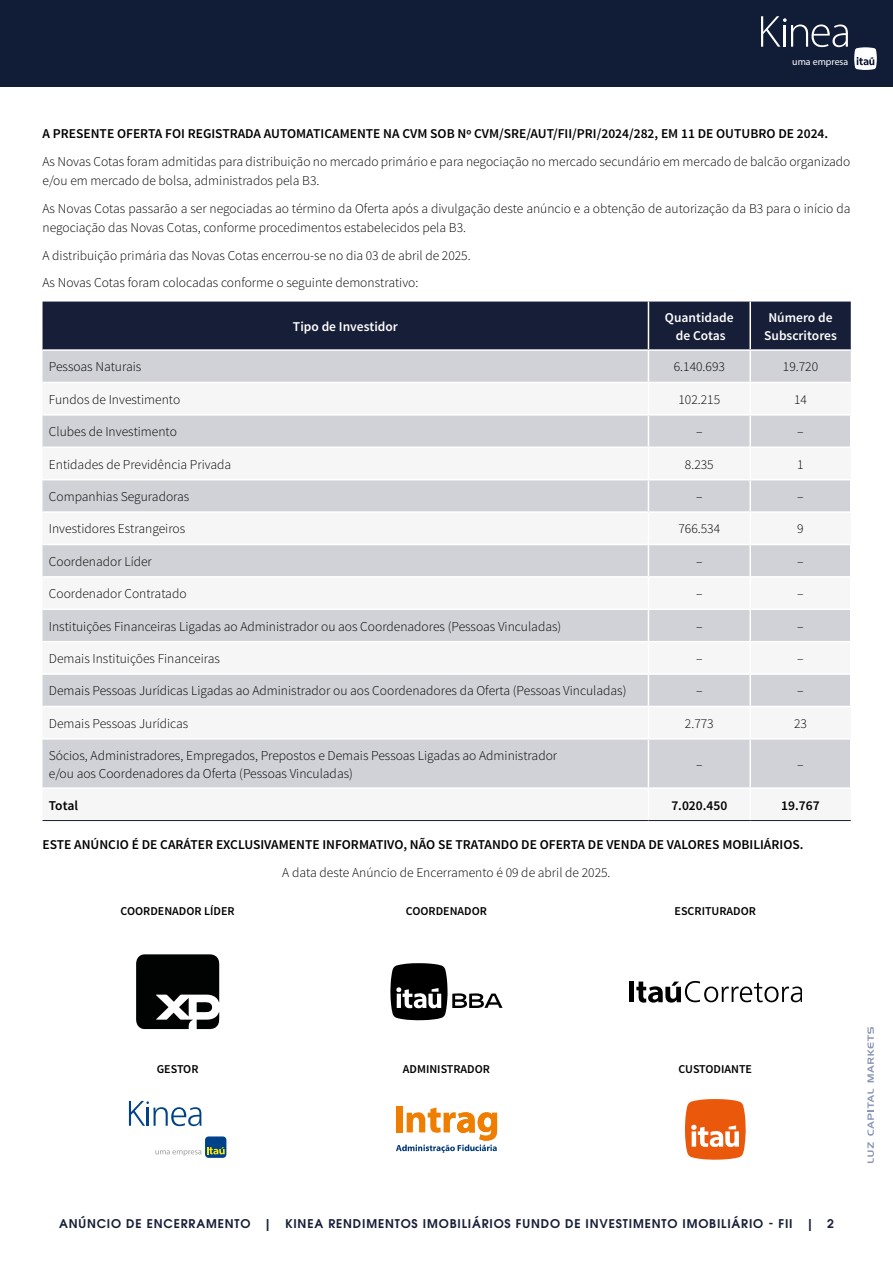
<style>
.page{position:relative;width:893px;height:1263px;background:#fff}
.page>*{position:absolute;margin:0;border:0;box-sizing:border-box;transform-origin:0 0}
.t1{font:300 13.5px/19.4px "Source Sans Pro";color:#000}
.t2{font:600 13.5px "Source Sans Pro";color:#000}
.t3{font:600 13.5px/18px "Source Sans Pro";color:#fff;text-align:center}
.t4{font:600 12px "ITC Avant Garde Pro";letter-spacing:.07em;color:#171e37}
.t5{font:600 12px "Source Sans Pro";color:#000}
.t6{font:9.9px "Myriad Pro";color:#fff}
</style>
<div class="page">
<div style="left:0;top:0;width:893px;height:86px;background:#111c37"></div>
<svg style="left:761px;top:16px;width:87px;height:31px"></svg>
<svg style="left:854px;top:47px;width:23px;height:23px"></svg>
<svg style="left:867px;top:1142px;width:7px;height:21px"></svg>
<svg style="left:867px;top:1089px;width:7px;height:47px"></svg>
<svg style="left:867px;top:1027px;width:7px;height:55px"></svg>
<div style="left:43px;top:302px;width:808px;height:47px;background:#171e37"></div>
<div style="left:43px;top:351px;width:808px;height:31px;background:#d1d2d7"></div>
<svg style="left:43px;top:416px;width:807px;height:371px;fill:#d1d2d7"></svg>
<hr style="left:648px;top:302px;width:1px;height:47px;background:#fff">
<hr style="left:749px;top:302px;width:2px;height:47px;background:#fff">
<hr style="left:648px;top:351px;width:1px;height:31px;background:#fff">
<hr style="left:749px;top:351px;width:2px;height:31px;background:#fff">
<hr style="left:648px;top:416px;width:1px;height:30px;background:#fff">
<hr style="left:749px;top:416px;width:2px;height:30px;background:#fff">
<hr style="left:43px;top:446px;width:605px;height:2px;background:#fff">
<hr style="left:648px;top:446px;width:102px;height:2px;background:#fff">
<hr style="left:648px;top:448px;width:1px;height:31px;background:#fff">
<hr style="left:750px;top:446px;width:101px;height:2px;background:#fff">
<hr style="left:749px;top:448px;width:2px;height:31px;background:#fff">
<hr style="left:43px;top:479px;width:605px;height:1px;background:#fff">
<hr style="left:648px;top:479px;width:102px;height:1px;background:#fff">
<hr style="left:648px;top:480px;width:1px;height:31px;background:#fff">
<hr style="left:750px;top:479px;width:101px;height:1px;background:#fff">
<hr style="left:749px;top:480px;width:2px;height:31px;background:#fff">
<hr style="left:43px;top:511px;width:605px;height:2px;background:#fff">
<hr style="left:648px;top:511px;width:102px;height:2px;background:#fff">
<hr style="left:648px;top:513px;width:1px;height:31px;background:#fff">
<hr style="left:750px;top:511px;width:101px;height:2px;background:#fff">
<hr style="left:749px;top:513px;width:2px;height:31px;background:#fff">
<hr style="left:43px;top:544px;width:605px;height:1px;background:#fff">
<hr style="left:648px;top:544px;width:102px;height:1px;background:#fff">
<hr style="left:648px;top:545px;width:1px;height:31px;background:#fff">
<hr style="left:750px;top:544px;width:101px;height:1px;background:#fff">
<hr style="left:749px;top:545px;width:2px;height:31px;background:#fff">
<hr style="left:43px;top:576px;width:605px;height:2px;background:#fff">
<hr style="left:648px;top:576px;width:102px;height:2px;background:#fff">
<hr style="left:648px;top:578px;width:1px;height:30px;background:#fff">
<hr style="left:750px;top:576px;width:101px;height:2px;background:#fff">
<hr style="left:749px;top:578px;width:2px;height:30px;background:#fff">
<hr style="left:43px;top:608px;width:605px;height:2px;background:#fff">
<hr style="left:648px;top:608px;width:102px;height:2px;background:#fff">
<hr style="left:648px;top:610px;width:1px;height:31px;background:#fff">
<hr style="left:750px;top:608px;width:101px;height:2px;background:#fff">
<hr style="left:749px;top:610px;width:2px;height:31px;background:#fff">
<hr style="left:43px;top:641px;width:605px;height:1px;background:#fff">
<hr style="left:648px;top:641px;width:102px;height:1px;background:#fff">
<hr style="left:648px;top:642px;width:1px;height:31px;background:#fff">
<hr style="left:750px;top:641px;width:101px;height:1px;background:#fff">
<hr style="left:749px;top:642px;width:2px;height:31px;background:#fff">
<hr style="left:43px;top:673px;width:605px;height:2px;background:#fff">
<hr style="left:648px;top:673px;width:102px;height:2px;background:#fff">
<hr style="left:648px;top:675px;width:1px;height:31px;background:#fff">
<hr style="left:750px;top:673px;width:101px;height:2px;background:#fff">
<hr style="left:749px;top:675px;width:2px;height:31px;background:#fff">
<hr style="left:43px;top:706px;width:605px;height:1px;background:#fff">
<hr style="left:648px;top:706px;width:102px;height:1px;background:#fff">
<hr style="left:648px;top:707px;width:1px;height:31px;background:#fff">
<hr style="left:750px;top:706px;width:101px;height:1px;background:#fff">
<hr style="left:749px;top:707px;width:2px;height:31px;background:#fff">
<hr style="left:648px;top:738px;width:102px;height:2px;background:#fff">
<hr style="left:648px;top:740px;width:1px;height:47px;background:#fff">
<hr style="left:750px;top:738px;width:101px;height:2px;background:#fff">
<hr style="left:749px;top:740px;width:2px;height:47px;background:#fff">
<hr style="left:43px;top:738px;width:605px;height:2px;background:#fff">
<hr style="left:43px;top:820px;width:605px;height:1px;background:#171e37">
<hr style="left:648px;top:820px;width:102px;height:1px;background:#171e37">
<hr style="left:750px;top:820px;width:101px;height:1px;background:#171e37">
<svg style="left:136px;top:954px;width:83px;height:75px"></svg>
<svg style="left:390px;top:963px;width:113px;height:57px"></svg>
<div style="left:629px;top:981px;width:5px;height:21px;background:#000"></div>
<svg style="left:636px;top:981px;width:165px;height:21px"></svg>
<svg style="left:129px;top:1101px;width:73px;height:25px"></svg>
<div style="left:205px;top:1136px;width:21px;height:22px;background:#004289;border-radius:4px"></div>
<svg style="left:207px;top:1147px;width:18px;height:7px"></svg>
<svg style="left:155px;top:1150px;width:46px;height:6px"></svg>
<div style="left:396px;top:1106px;width:6px;height:26px;background:#ef7d00"></div>
<svg style="left:396px;top:1107px;width:101px;height:46px"></svg>
<svg style="left:685px;top:1099px;width:61px;height:61px"></svg>
<p class="t6" style="left:792px;top:55px;width:57px">uma empresa</p>
<p class="t2" style="left:43px;top:125px;width:787px">A PRESENTE OFERTA FOI REGISTRADA AUTOMATICAMENTE NA CVM SOB Nº CVM/SRE/AUT/FII/PRI/2024/282, EM 11 DE OUTUBRO DE 2024.</p>
<p class="t1" style="left:43px;top:151px;width:809px">As Novas Cotas foram admitidas para distribuição no mercado primário e para negociação no mercado secundário em mercado de balcão organizado e/ou em mercado de bolsa, administrados pela B3.</p>
<p class="t1" style="left:43px;top:198px;width:809px">As Novas Cotas passarão a ser negociadas ao término da Oferta após a divulgação deste anúncio e a obtenção de autorização da B3 para o início da negociação das Novas Cotas, conforme procedimentos estabelecidos pela B3.</p>
<p class="t1" style="left:43px;top:241px;width:430px;line-height:27.8px">A distribuição primária das Novas Cotas encerrou-se no dia 03 de abril de 2025.<br>As Novas Cotas foram colocadas conforme o seguinte demonstrativo:</p>
<p class="t3" style="left:293px;top:317px;width:107px">Tipo de Investidor</p>
<p class="t3" style="left:665px;top:308px;width:70px">Quantidade de Cotas</p>
<p class="t3" style="left:764px;top:308px;width:74px">Número de<br>Subscritores</p>
<p class="t1" style="left:49px;top:357px;width:94px">Pessoas Naturais</p>
<p class="t1" style="left:674px;top:357px;width:53px">6.140.693</p>
<p class="t1" style="left:783px;top:357px;width:37px">19.720</p>
<p class="t1" style="left:49px;top:390px;width:133px">Fundos de Investimento</p>
<p class="t1" style="left:678px;top:390px;width:43px">102.215</p>
<p class="t1" style="left:794px;top:390px;width:14px">14</p>
<p class="t1" style="left:49px;top:422px;width:130px">Clubes de Investimento</p>
<p class="t1" style="left:696px;top:422px;width:8px">–</p>
<p class="t1" style="left:797px;top:422px;width:8px">–</p>
<p class="t1" style="left:49px;top:454px;width:184px">Entidades de Previdência Privada</p>
<p class="t1" style="left:685px;top:454px;width:30px">8.235</p>
<p class="t1" style="left:797px;top:454px;width:8px">1</p>
<p class="t1" style="left:49px;top:487px;width:142px">Companhias Seguradoras</p>
<p class="t1" style="left:696px;top:487px;width:8px">–</p>
<p class="t1" style="left:797px;top:487px;width:8px">–</p>
<p class="t1" style="left:49px;top:519px;width:138px">Investidores Estrangeiros</p>
<p class="t1" style="left:678px;top:519px;width:43px">766.534</p>
<p class="t1" style="left:797px;top:519px;width:8px">9</p>
<p class="t1" style="left:49px;top:552px;width:105px">Coordenador Líder</p>
<p class="t1" style="left:696px;top:552px;width:8px">–</p>
<p class="t1" style="left:797px;top:552px;width:8px">–</p>
<p class="t1" style="left:49px;top:584px;width:139px">Coordenador Contratado</p>
<p class="t1" style="left:696px;top:584px;width:8px">–</p>
<p class="t1" style="left:797px;top:584px;width:8px">–</p>
<p class="t1" style="left:49px;top:616px;width:514px">Instituições Financeiras Ligadas ao Administrador ou aos Coordenadores (Pessoas Vinculadas)</p>
<p class="t1" style="left:696px;top:616px;width:8px">–</p>
<p class="t1" style="left:797px;top:616px;width:8px">–</p>
<p class="t1" style="left:49px;top:649px;width:173px">Demais Instituições Financeiras</p>
<p class="t1" style="left:696px;top:649px;width:8px">–</p>
<p class="t1" style="left:797px;top:649px;width:8px">–</p>
<p class="t1" style="left:49px;top:681px;width:579px">Demais Pessoas Jurídicas Ligadas ao Administrador ou aos Coordenadores da Oferta (Pessoas Vinculadas)</p>
<p class="t1" style="left:696px;top:681px;width:8px">–</p>
<p class="t1" style="left:797px;top:681px;width:8px">–</p>
<p class="t1" style="left:49px;top:714px;width:141px">Demais Pessoas Jurídicas</p>
<p class="t1" style="left:685px;top:714px;width:30px">2.773</p>
<p class="t1" style="left:794px;top:714px;width:14px">23</p>
<p class="t1" style="left:49px;top:746px;width:510px;line-height:18px">Sócios, Administradores, Empregados, Prepostos e Demais Pessoas Ligadas ao Administrador e/ou aos Coordenadores da Oferta (Pessoas Vinculadas)</p>
<p class="t1" style="left:696px;top:755px;width:8px">–</p>
<p class="t1" style="left:797px;top:755px;width:8px">–</p>
<p class="t2" style="left:49px;top:796px;width:31px">Total</p>
<p class="t2" style="left:671px;top:796px;width:57px">7.020.450</p>
<p class="t2" style="left:781px;top:796px;width:40px">19.767</p>
<p class="t2" style="left:42px;top:836px;width:763px">ESTE ANÚNCIO É DE CARÁTER EXCLUSIVAMENTE INFORMATIVO, NÃO SE TRATANDO DE OFERTA DE VENDA DE VALORES MOBILIÁRIOS.</p>
<p class="t1" style="left:282px;top:862px;width:330px">A data deste Anúncio de Encerramento é 09 de abril de 2025.</p>
<p class="t5" style="left:121px;top:904px;width:116px">COORDENADOR LÍDER</p>
<p class="t5" style="left:406px;top:904px;width:83px">COORDENADOR</p>
<p class="t5" style="left:675px;top:904px;width:83px">ESCRITURADOR</p>
<p class="t5" style="left:157px;top:1061px;width:43px">GESTOR</p>
<p class="t5" style="left:403px;top:1061px;width:89px">ADMINISTRADOR</p>
<p class="t5" style="left:678px;top:1061px;width:75px">CUSTODIANTE</p>
<p class="t4" style="left:59px;top:1215px;width:776px">ANÚNCIO DE ENCERRAMENTO | KINEA RENDIMENTOS IMOBILIÁRIOS FUNDO DE INVESTIMENTO IMOBILIÁRIO - FII | 2</p>
</div>
